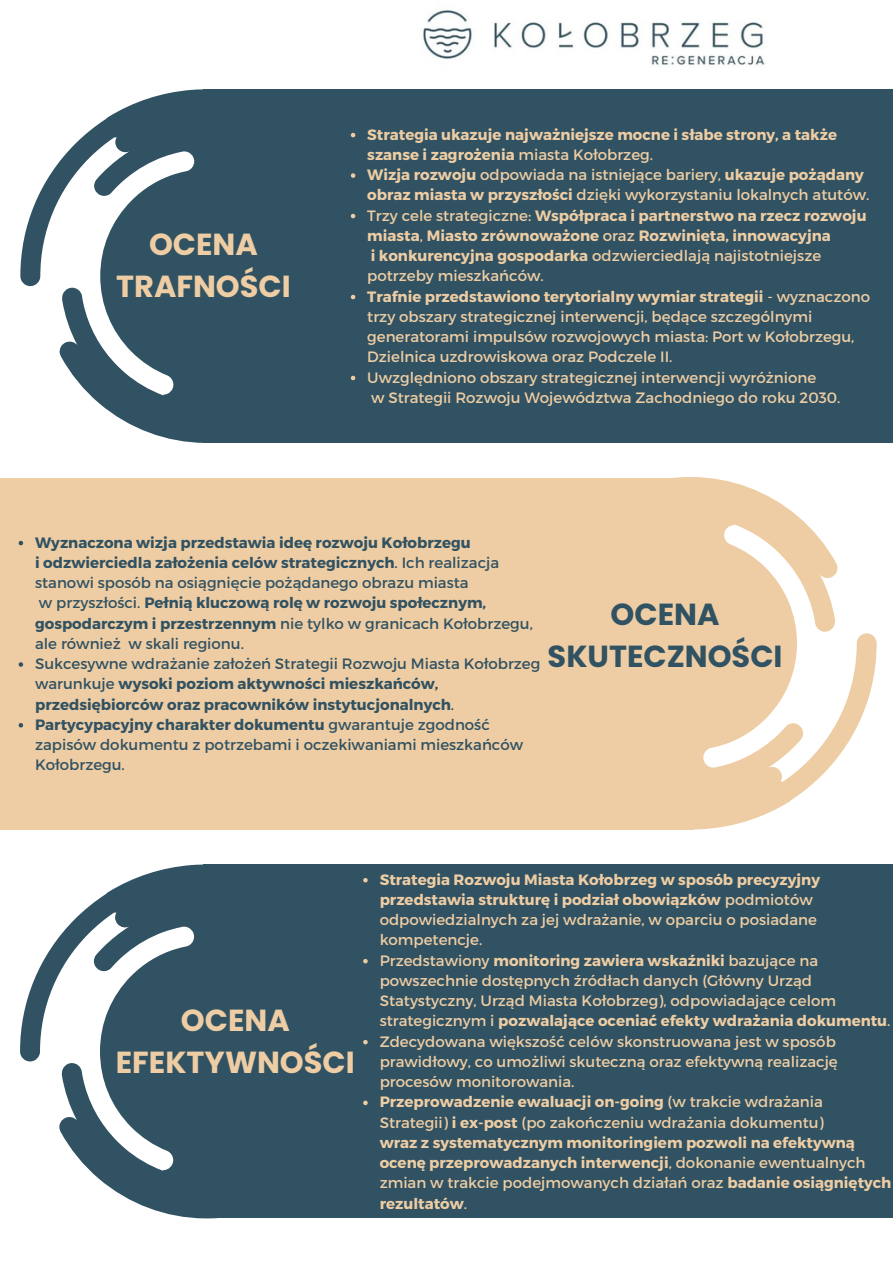
<style>
.page{position:relative;width:893px;height:1264px;background:#fff}
.page>*{position:absolute;margin:0;border:0;box-sizing:border-box;transform-origin:0 0}
.t1{font:700 30.45px/41.5px "Poppins";color:#eecda4;text-align:center}
.t2{font:700 30.45px/41.5px "Poppins";color:#315262;text-align:center}
.t3{font:15px/20.2px "Montserrat";color:#eecda4}
.t4{font:15px/20.2px "Montserrat";color:#315262}
.s1{font-weight:700}
</style>
<div class="page">
<div style="left:0;top:477px;width:694px;height:352px;background:#eecda4"></div>
<svg style="left:524px;top:477px;width:352px;height:353px;fill:#eecda4"></svg>
<img style="left:423px;top:10px;width:342px;height:55px">
<svg style="left:20px;top:89px;width:353px;height:354px;fill:#315262"></svg>
<div style="left:203px;top:89px;width:689px;height:353px;background:#315262"></div>
<svg style="left:351px;top:133px;width:4px;height:4px"></svg>
<svg style="left:351px;top:173px;width:4px;height:5px"></svg>
<svg style="left:351px;top:214px;width:4px;height:4px"></svg>
<svg style="left:351px;top:295px;width:4px;height:4px"></svg>
<svg style="left:351px;top:376px;width:4px;height:4px"></svg>
<svg style="left:19px;top:541px;width:4px;height:4px"></svg>
<svg style="left:19px;top:662px;width:4px;height:4px"></svg>
<svg style="left:19px;top:723px;width:4px;height:4px"></svg>
<svg style="left:20px;top:864px;width:353px;height:354px;fill:#315262"></svg>
<div style="left:203px;top:864px;width:689px;height:353px;background:#315262"></div>
<svg style="left:363px;top:878px;width:4px;height:4px"></svg>
<svg style="left:363px;top:959px;width:4px;height:4px"></svg>
<svg style="left:363px;top:1039px;width:4px;height:5px"></svg>
<svg style="left:363px;top:1100px;width:4px;height:5px"></svg>
<h1 class="t1" style="left:116px;top:224px;width:176px">OCENA<br>TRAFNOŚCI</h1>
<p class="t3" style="left:367px;top:123px;width:504px"><span class="s1">Strategia ukazuje najważniejsze mocne i słabe strony, a także szanse i zagrożenia</span> miasta Kołobrzeg.<br><span class="s1">Wizja rozwoju</span> odpowiada na istniejące bariery, <span class="s1">ukazuje pożądany obraz miasta w przyszłości</span> dzięki wykorzystaniu lokalnych atutów.<br>Trzy cele strategiczne: <span class="s1">Współpraca i partnerstwo na rzecz rozwoju miasta</span>, <span class="s1">Miasto zrównoważone</span> oraz <span class="s1">Rozwinięta, innowacyjna<br>i konkurencyjna gospodarka</span> odzwierciedlają najistotniejsze potrzeby mieszkańców.<br><span class="s1">Trafnie przedstawiono terytorialny wymiar strategii</span> - wyznaczono trzy obszary strategicznej interwencji, będące szczególnymi generatorami impulsów rozwojowych miasta: Port w Kołobrzegu, Dzielnica uzdrowiskowa oraz Podczele II.<br>Uwzględniono obszary strategicznej interwencji wyróżnione<br>w Strategii Rozwoju Województwa Zachodniego do roku 2030.</p>
<p class="t4" style="left:35px;top:531px;width:506px"><span class="s1">Wyznaczona wizja przedstawia ideę rozwoju Kołobrzegu<br>i odzwierciedla założenia celów strategicznych</span>. Ich realizacja stanowi sposób na osiągnięcie pożądanego obrazu miasta<br>w przyszłości. <span class="s1">Pełnią kluczową rolę w rozwoju społecznym, gospodarczym i przestrzennym</span> nie tylko w granicach Kołobrzegu, ale również w skali regionu.<br>Sukcesywne wdrażanie założeń Strategii Rozwoju Miasta Kołobrzeg warunkuje <span class="s1">wysoki poziom aktywności mieszkańców, przedsiębiorców oraz pracowników instytucjonalnych</span>.<br><span class="s1">Partycypacyjny charakter dokumentu</span> gwarantuje zgodność zapisów dokumentu z potrzebami i oczekiwaniami mieszkańców Kołobrzegu.</p>
<h1 class="t2" style="left:547px;top:593px;width:236px">OCENA<br>SKUTECZNOŚCI</h1>
<h1 class="t1" style="left:116px;top:999px;width:240px">OCENA<br>EFEKTYWNOŚCI</h1>
<p class="t3" style="left:379px;top:868px;width:513px"><span class="s1">Strategia Rozwoju Miasta Kołobrzeg w sposób precyzyjny przedstawia strukturę i podział obowiązków</span> podmiotów odpowiedzialnych za jej wdrażanie, w oparciu o posiadane kompetencje.<br>Przedstawiony <span class="s1">monitoring zawiera wskaźniki</span> bazujące na powszechnie dostępnych źródłach danych (Główny Urząd Statystyczny, Urząd Miasta Kołobrzeg), odpowiadające celom strategicznym i <span class="s1">pozwalające oceniać efekty wdrażania dokumentu</span>.<br>Zdecydowana większość celów skonstruowana jest w sposób prawidłowy, co umożliwi skuteczną oraz efektywną realizację procesów monitorowania.<br><span class="s1">Przeprowadzenie ewaluacji on-going</span> (w trakcie wdrażania Strategii) <span class="s1">i ex-post</span> (po zakończeniu wdrażania dokumentu)<br><span class="s1">wraz z systematycznym monitoringiem pozwoli na efektywną ocenę przeprowadzanych interwencji</span>, dokonanie ewentualnych zmian w trakcie podejmowanych działań oraz <span class="s1">badanie osiągniętych rezultatów</span>.</p>
</div>
